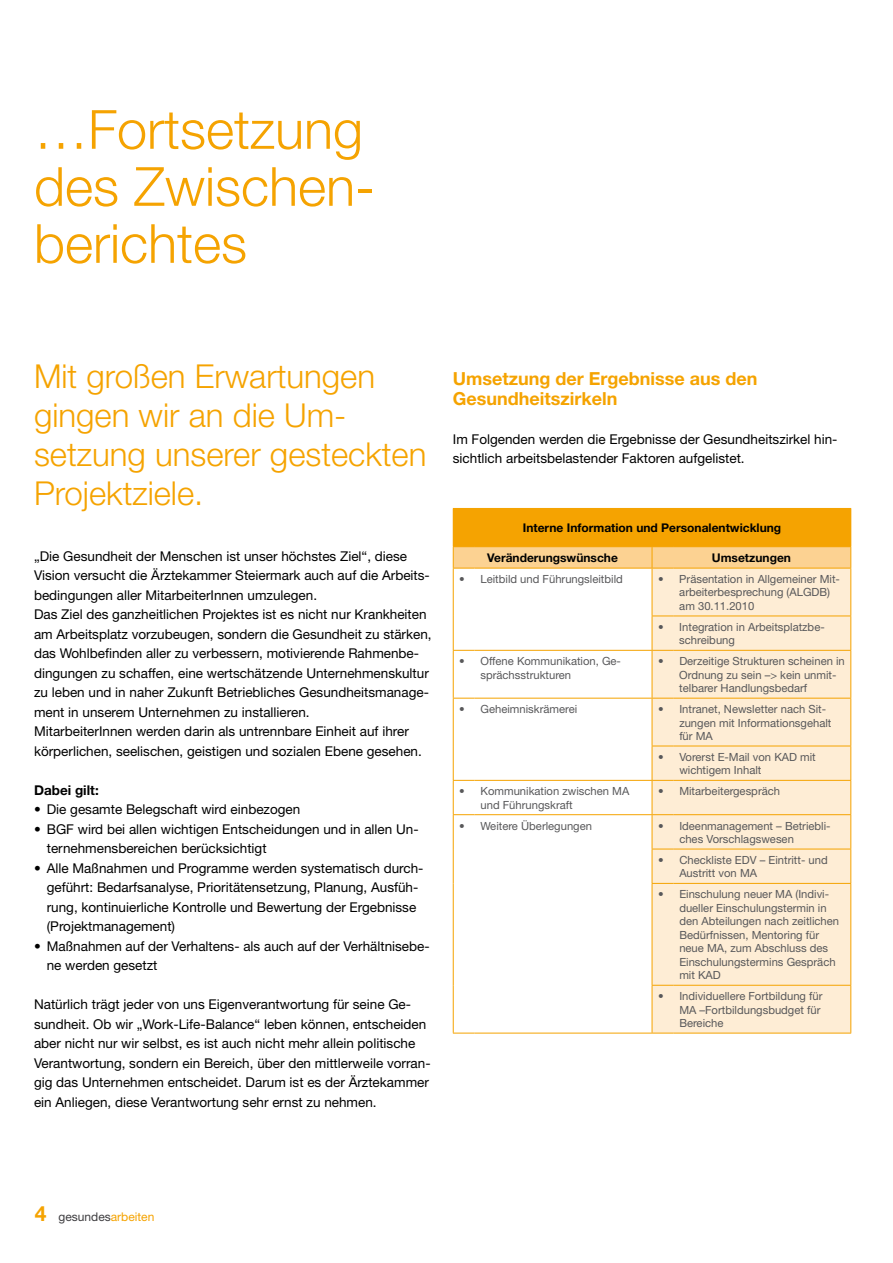
<style>
.page{position:relative;width:893px;height:1263px;background:#fff}
.page>*{position:absolute;margin:0;border:0;box-sizing:border-box;transform-origin:0 0}
.t1{font:300 54px/57px "Helvetica Neue OTF";color:#f5a301}
.t2{font:300 33px/39px "Helvetica Neue OTF";color:#f5a301}
.t3{font:700 18px/19.5px "Helvetica Neue OTF";color:#f5a301}
.t4{font:13.5px/19.5px "Helvetica Neue OTF";color:#000}
.t5{font:700 13.5px "Helvetica Neue OTF";color:#000}
.t6{font:700 12px "Helvetica Neue OTF";color:#000}
.t7{font:12px "Helvetica Neue OTF";color:#3e3d40}
.t8{font:11.25px/13.5px "Helvetica Neue OTF";color:#58585a}
.s1{font-weight:700;font-size:21px;color:#f5a301}
.s2{color:#f5a301}
</style>
<div class="page">
<div style="left:453px;top:508px;width:398px;height:39px;background:#f5a301"></div>
<div style="left:653px;top:569px;width:197px;height:464px;background:#feedd5"></div>
<hr style="left:453px;top:568px;width:1px;height:48px;background:#f5a301">
<hr style="left:652px;top:568px;width:1px;height:48px;background:#f5a301">
<hr style="left:453px;top:616px;width:1px;height:34px;background:#f5a301">
<hr style="left:652px;top:616px;width:1px;height:34px;background:#f5a301">
<hr style="left:453px;top:651px;width:1px;height:47px;background:#f5a301">
<hr style="left:652px;top:651px;width:1px;height:47px;background:#f5a301">
<hr style="left:453px;top:698px;width:1px;height:48px;background:#f5a301">
<hr style="left:652px;top:698px;width:1px;height:48px;background:#f5a301">
<hr style="left:453px;top:746px;width:1px;height:34px;background:#f5a301">
<hr style="left:652px;top:746px;width:1px;height:34px;background:#f5a301">
<hr style="left:453px;top:781px;width:1px;height:33px;background:#f5a301">
<hr style="left:652px;top:781px;width:1px;height:33px;background:#f5a301">
<hr style="left:453px;top:815px;width:1px;height:34px;background:#f5a301">
<hr style="left:652px;top:815px;width:1px;height:34px;background:#f5a301">
<hr style="left:453px;top:849px;width:1px;height:34px;background:#f5a301">
<hr style="left:652px;top:849px;width:1px;height:34px;background:#f5a301">
<hr style="left:453px;top:883px;width:1px;height:102px;background:#f5a301">
<hr style="left:652px;top:884px;width:1px;height:101px;background:#f5a301">
<hr style="left:453px;top:985px;width:1px;height:48px;background:#f5a301">
<hr style="left:652px;top:985px;width:1px;height:48px;background:#f5a301">
<svg style="left:453px;top:546px;width:398px;height:23px;background:#fbce85"></svg>
<svg style="left:652px;top:616px;width:21px;height:1px"></svg>
<svg style="left:453px;top:650px;width:21px;height:1px"></svg>
<hr style="left:474px;top:650px;width:178px;height:1px;background:#f5a301">
<svg style="left:652px;top:650px;width:21px;height:1px"></svg>
<svg style="left:453px;top:698px;width:21px;height:1px"></svg>
<hr style="left:474px;top:698px;width:178px;height:1px;background:#f5a301">
<svg style="left:652px;top:698px;width:21px;height:1px"></svg>
<svg style="left:652px;top:746px;width:21px;height:1px"></svg>
<svg style="left:453px;top:780px;width:21px;height:1px"></svg>
<hr style="left:474px;top:780px;width:178px;height:1px;background:#f5a301">
<svg style="left:652px;top:780px;width:21px;height:1px"></svg>
<svg style="left:453px;top:814px;width:21px;height:1px"></svg>
<hr style="left:474px;top:814px;width:178px;height:1px;background:#f5a301">
<svg style="left:652px;top:814px;width:21px;height:1px"></svg>
<svg style="left:652px;top:849px;width:21px;height:1px"></svg>
<svg style="left:652px;top:883px;width:21px;height:1px"></svg>
<svg style="left:652px;top:985px;width:21px;height:1px"></svg>
<svg style="left:453px;top:1033px;width:21px;height:1px"></svg>
<hr style="left:474px;top:1033px;width:178px;height:1px;background:#f5a301">
<svg style="left:652px;top:1033px;width:21px;height:1px"></svg>
<hr style="left:673px;top:568px;width:178px;height:1px;background:#f5a301">
<hr style="left:850px;top:568px;width:1px;height:48px;background:#f5a301">
<hr style="left:850px;top:616px;width:1px;height:34px;background:#f5a301">
<hr style="left:850px;top:651px;width:1px;height:47px;background:#f5a301">
<hr style="left:850px;top:698px;width:1px;height:48px;background:#f5a301">
<hr style="left:850px;top:746px;width:1px;height:34px;background:#f5a301">
<hr style="left:850px;top:781px;width:1px;height:33px;background:#f5a301">
<hr style="left:850px;top:815px;width:1px;height:34px;background:#f5a301">
<hr style="left:850px;top:849px;width:1px;height:34px;background:#f5a301">
<hr style="left:850px;top:884px;width:1px;height:101px;background:#f5a301">
<hr style="left:850px;top:985px;width:1px;height:48px;background:#f5a301">
<hr style="left:673px;top:616px;width:178px;height:1px;background:#f5a301">
<hr style="left:673px;top:650px;width:178px;height:1px;background:#f5a301">
<hr style="left:673px;top:698px;width:178px;height:1px;background:#f5a301">
<hr style="left:673px;top:746px;width:178px;height:1px;background:#f5a301">
<hr style="left:673px;top:780px;width:178px;height:1px;background:#f5a301">
<hr style="left:673px;top:814px;width:178px;height:1px;background:#f5a301">
<hr style="left:673px;top:849px;width:178px;height:1px;background:#f5a301">
<hr style="left:673px;top:883px;width:178px;height:1px;background:#f5a301">
<hr style="left:673px;top:985px;width:178px;height:1px;background:#f5a301">
<hr style="left:673px;top:1033px;width:178px;height:1px;background:#f5a301">
<h1 class="t1" style="left:34px;top:100px;width:343px">…Fortsetzung des Zwischen&shy;berichtes</h1>
<h2 class="t2" style="left:34px;top:356px;width:394px">Mit großen Erwartungen gingen wir an die Um&shy;setzung unserer gesteckten<br>Projektziele.</h2>
<p class="t4" style="left:34px;top:546px;width:399px">„Die Gesundheit der Menschen ist unser höchstes Ziel“, diese Vision versucht die Ärztekammer Steiermark auch auf die Arbeits&shy;bedingungen aller MitarbeiterInnen umzulegen.<br>Das Ziel des ganzheitlichen Projektes ist es nicht nur Krankheiten am Arbeitsplatz vorzubeugen, sondern die Gesundheit zu stärken, das Wohlbefinden aller zu verbessern, motivierende Rahmenbe&shy;dingungen zu schaffen, eine wertschätzende Unternehmenskultur zu leben und in naher Zukunft Betriebliches Gesundheitsmanage&shy;ment in unserem Unternehmen zu installieren.<br>MitarbeiterInnen werden darin als untrennbare Einheit auf ihrer körperlichen, seelischen, geistigen und sozialen Ebene gesehen.</p>
<p class="t5" style="left:34px;top:781px;width:66px">Dabei gilt:</p>
<p class="t4" style="left:34px;top:799px;width:268px">• Die gesamte Belegschaft wird einbezogen</p>
<p class="t4" style="left:47px;top:819px;width:373px;text-indent:-13px">• BGF wird bei allen wichtigen Entscheidungen und in allen Un&shy;ternehmensbereichen berücksichtigt</p>
<p class="t4" style="left:47px;top:858px;width:378px;text-indent:-13px">• Alle Maßnahmen und Programme werden systematisch durch&shy;geführt: Bedarfsanalyse, Prioritätensetzung, Planung, Ausfüh&shy;rung, kontinuierliche Kontrolle und Bewertung der Ergebnisse (Projektmanagement)</p>
<p class="t4" style="left:47px;top:936px;width:384px;text-indent:-13px">• Maßnahmen auf der Verhaltens- als auch auf der Verhältnisebe&shy;ne werden gesetzt</p>
<p class="t4" style="left:34px;top:994px;width:398px">Natürlich trägt jeder von uns Eigenverantwortung für seine Ge&shy;sundheit. Ob wir „Work-Life-Balance“ leben können, entscheiden aber nicht nur wir selbst, es ist auch nicht mehr allein politische Verantwortung, sondern ein Bereich, über den mittlerweile vorran&shy;gig das Unternehmen entscheidet. Darum ist es der Ärztekammer ein Anliegen, diese Verantwortung sehr ernst zu nehmen.</p>
<h3 class="t3" style="left:453px;top:368px;width:306px">Umsetzung der Ergebnisse aus den<br>Gesundheitszirkeln</h3>
<p class="t4" style="left:453px;top:429px;width:386px">Im Folgenden werden die Ergebnisse der Gesundheitszirkel hin&shy;sichtlich arbeitsbelastender Faktoren aufgelistet.</p>
<p class="t6" style="left:523px;top:521px;width:260px">Interne Information und Personalentwicklung</p>
<p class="t6" style="left:487px;top:550px;width:132px">Veränderungswünsche</p>
<p class="t6" style="left:712px;top:550px;width:81px">Umsetzungen</p>
<p class="t8" style="left:459px;top:572px;width:165px">• Leitbild und Führungsleitbild</p>
<p class="t8" style="left:679px;top:572px;width:162px;text-indent:-21px">• Präsentation in Allgemeiner Mit&shy;arbeiterbesprechung (ALGDB) am 30.11.2010</p>
<p class="t8" style="left:679px;top:620px;width:147px;text-indent:-21px">• Integration in Arbeitsplatzbe&shy;schreibung</p>
<p class="t8" style="left:480px;top:654px;width:142px;text-indent:-21px">• Offene Kommunikation, Ge&shy;sprächsstrukturen</p>
<p class="t8" style="left:679px;top:654px;width:167px;text-indent:-21px">• Derzeitige Strukturen scheinen in<br>Ordnung zu sein –&gt; kein unmit&shy;telbarer Handlungsbedarf</p>
<p class="t8" style="left:459px;top:702px;width:119px">• Geheimniskrämerei</p>
<p class="t8" style="left:679px;top:702px;width:154px;text-indent:-21px">• Intranet, Newsletter nach Sit&shy;zungen mit Informationsgehalt für MA</p>
<p class="t8" style="left:679px;top:750px;width:138px;text-indent:-21px">• Vorerst E-Mail von KAD mit wichtigem Inhalt</p>
<p class="t8" style="left:480px;top:784px;width:150px;text-indent:-21px">• Kommunikation zwischen MA und Führungskraft</p>
<p class="t8" style="left:658px;top:784px;width:123px">• Mitarbeitergespräch</p>
<p class="t8" style="left:459px;top:819px;width:134px">• Weitere Überlegungen</p>
<p class="t8" style="left:679px;top:819px;width:153px;text-indent:-21px">• Ideenmanagement – Betriebli&shy;ches Vorschlagswesen</p>
<p class="t8" style="left:679px;top:853px;width:150px;text-indent:-21px">• Checkliste EDV – Eintritt- und<br>Austritt von MA</p>
<p class="t8" style="left:679px;top:887px;width:161px;text-indent:-21px">• Einschulung neuer MA (Indivi&shy;dueller Einschulungstermin in den Abteilungen nach zeitlichen<br>Bedürfnissen, Mentoring für neue MA, zum Abschluss des<br>Einschulungstermins Gespräch mit KAD</p>
<p class="t8" style="left:679px;top:989px;width:145px;text-indent:-21px">• Individuellere Fortbildung für<br>MA –Fortbildungsbudget für<br>Bereiche</p>
<p class="t7" style="left:35px;top:1209px;width:121px"><span class="s1">4</span> gesundes<span class="s2">arbeiten</span></p>
</div>
